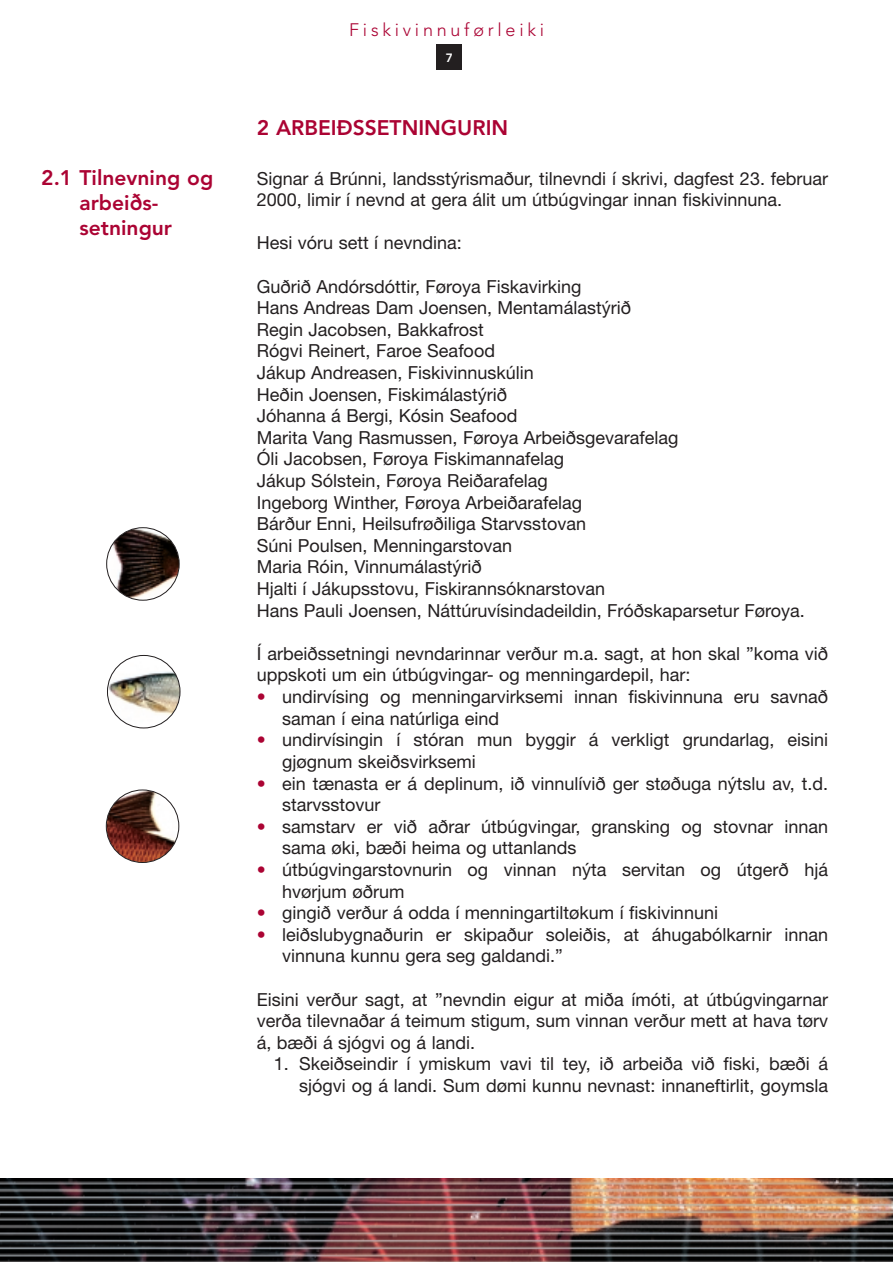
<style>
.page{position:relative;width:893px;height:1262px;background:#fff}
.page>*{position:absolute;margin:0;border:0;box-sizing:border-box;transform-origin:0 0}
.t1{font:800 21px/25.2px "Avenir";color:#ab0333}
.t2{font:18px/21.6px "Helvetica Neue";color:#231f20}
.t3{font:300 18px "Avenir";letter-spacing:.21em;color:#ab0333}
.t4{font:800 12px "Avenir";color:#fff}
.s1{color:#ab0333}
</style>
<div class="page">
<img style="left:0;top:1178px;width:892px;height:84px">
<div style="left:436px;top:44px;width:26px;height:25px;background:#231f20"></div>
<img style="left:107px;top:527px;width:72px;height:73px;border-radius:50%">
<div style="left:106px;top:527px;width:73px;height:73px;border:1px solid #231f20;border-radius:50%"></div>
<img style="left:107px;top:655px;width:73px;height:73px;border-radius:50%">
<div style="left:107px;top:655px;width:73px;height:73px;border:1px solid #231f20;border-radius:50%"></div>
<img style="left:106px;top:790px;width:73px;height:72px;border-radius:50%">
<div style="left:106px;top:789px;width:73px;height:73px;border:1px solid #231f20;border-radius:50%"></div>
<p class="t1" style="left:79px;top:166px;width:135px;text-indent:-38px">2.1 Tilnevning og arbeiðs&shy;setningur</p>
<p class="t3" style="left:349px;top:22px;width:196px">Fiskivinnuførleiki</p>
<p class="t4" style="left:446px;top:52px;width:9px">7</p>
<p class="t1" style="left:257px;top:117px;width:253px">2 ARBEIÐSSETNINGURIN</p>
<p class="t2" style="left:257px;top:169px;width:573px">Signar á Brúnni, landsstýrismaður, tilnevndi í skrivi, dagfest 23. februar<br>2000, limir í nevnd at gera álit um útbúgvingar innan fiskivinnuna.</p>
<p class="t2" style="left:257px;top:234px;width:206px">Hesi vóru sett í nevndina:</p>
<p class="t2" style="left:257px;top:277px;width:549px">Guðrið Andórsdóttir, Føroya Fiskavirking<br>Hans Andreas Dam Joensen, Mentamálastýrið<br>Regin Jacobsen, Bakkafrost<br>Rógvi Reinert, Faroe Seafood<br>Jákup Andreasen, Fiskivinnuskúlin<br>Heðin Joensen, Fiskimálastýrið<br>Jóhanna á Bergi, Kósin Seafood<br>Marita Vang Rasmussen, Føroya Arbeiðsgevarafelag<br>Óli Jacobsen, Føroya Fiskimannafelag<br>Jákup Sólstein, Føroya Reiðarafelag<br>Ingeborg Winther, Føroya Arbeiðarafelag<br>Bárður Enni, Heilsufrøðiliga Starvsstovan<br>Súni Poulsen, Menningarstovan<br>Maria Róin, Vinnumálastýrið<br>Hjalti í Jákupsstovu, Fiskirannsóknarstovan<br>Hans Pauli Joensen, Náttúruvísindadeildin, Fróðskaparsetur Føroya.</p>
<p class="t2" style="left:257px;top:644px;width:573px">Í arbeiðssetningi nevndarinnar verður m.a. sagt, at hon skal ”koma við uppskoti um ein útbúgvingar- og menningardepil, har:</p>
<p class="t2" style="left:282px;top:687px;width:547px;text-indent:-26px"><span class="s1">•</span> undirvísing og menningarvirksemi innan fiskivinnuna eru savnað saman í eina natúrliga eind</p>
<p class="t2" style="left:282px;top:731px;width:547px;text-indent:-26px"><span class="s1">•</span> undirvísingin í stóran mun byggir á verkligt grundarlag, eisini gjøgnum skeiðsvirksemi</p>
<p class="t2" style="left:282px;top:774px;width:547px;text-indent:-26px"><span class="s1">•</span> ein tænasta er á deplinum, ið vinnulívið ger støðuga nýtslu av, t.d. starvsstovur</p>
<p class="t2" style="left:282px;top:817px;width:547px;text-indent:-26px"><span class="s1">•</span> samstarv er við aðrar útbúgvingar, gransking og stovnar innan sama øki, bæði heima og uttanlands</p>
<p class="t2" style="left:282px;top:860px;width:547px;text-indent:-26px"><span class="s1">•</span> útbúgvingarstovnurin og vinnan nýta servitan og útgerð hjá hvørjum øðrum</p>
<p class="t2" style="left:257px;top:903px;width:463px"><span class="s1">•</span> gingið verður á odda í menningartiltøkum í fiskivinnuni</p>
<p class="t2" style="left:282px;top:925px;width:547px;text-indent:-26px"><span class="s1">•</span> leiðslubygnaðurin er skipaður soleiðis, at áhugabólkarnir innan vinnuna kunnu gera seg galdandi.”</p>
<p class="t2" style="left:257px;top:990px;width:573px;text-align:justify">Eisini verður sagt, at ”nevndin eigur at miða ímóti, at útbúgvingarnar verða tilevnaðar á teimum stigum, sum vinnan verður mett at hava tørv á, bæði á sjógvi og á landi.</p>
<p class="t2" style="left:274px;top:1055px;width:556px;text-align:right">1. Skeiðseindir í ymiskum vavi til tey, ið arbeiða við fiski, bæði á sjógvi og á landi. Sum dømi kunnu nevnast: innaneftirlit, goymsla</p>
</div>
